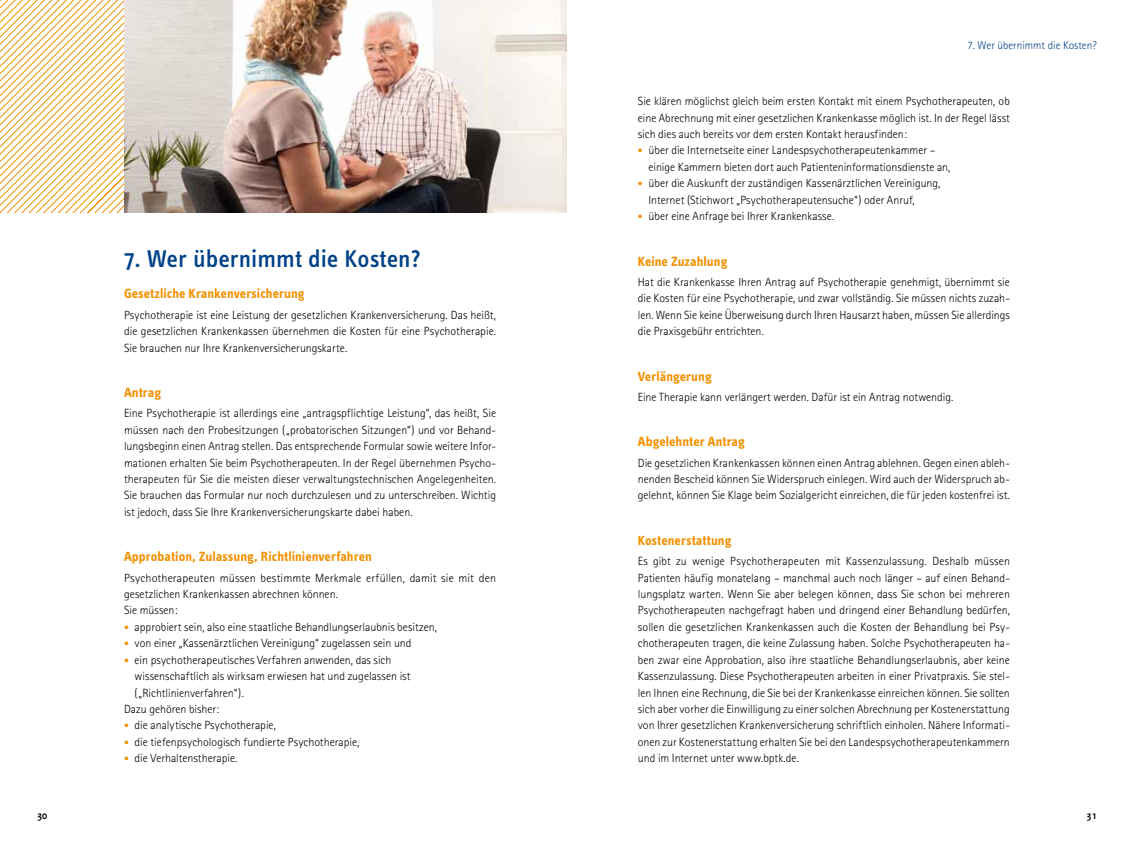
<style>
.page{position:relative;width:1134px;height:851px;background:#fff}
.page>*{position:absolute;margin:0;border:0;box-sizing:border-box;transform-origin:0 0}
.t1{font:500 25px "Info Text";color:#004288}
.t2{font:13.75px "Info Text Bold Tf";letter-spacing:.005em;color:#f39100}
.t3{font:300 11.88px/16.4px "Rotis Sans Serif";color:#000;text-align:justify}
.t4{font:300 11.25px "Rotis Sans Serif";color:#004288}
.t5{font:700 11.25px "Delicious";color:#000}
.s1{font-size:10px;color:#f39100}
</style>
<div class="page">
<img style="left:124px;top:0;width:443px;height:213px">
<svg style="left:0;top:0;width:123px;height:213px"></svg>
<h1 class="t1" style="left:124px;top:244px;width:298px">7. Wer übernimmt die Kosten?</h1>
<p class="t2" style="left:124px;top:286px;width:182px">Gesetzliche Krankenversicherung</p>
<p class="t3" style="left:124px;top:306px;width:374px">Psychotherapie ist eine Leistung der gesetzlichen Krankenversicherung. Das heißt, die gesetzlichen Krankenkassen übernehmen die Kosten für eine Psychotherapie.<br>Sie brauchen nur Ihre Krankenversicherungskarte.</p>
<p class="t2" style="left:124px;top:384px;width:39px">Antrag</p>
<p class="t3" style="left:124px;top:405px;width:374px">Eine Psychotherapie ist allerdings eine „antragspflichtige Leistung“, das heißt, Sie müssen nach den Probesitzungen („probatorischen Sitzungen“) und vor Behand&shy;lungsbeginn einen Antrag stellen. Das entsprechende Formular sowie weitere Infor&shy;mationen erhalten Sie beim Psychotherapeuten. In der Regel übernehmen Psycho&shy;therapeuten für Sie die meisten dieser verwaltungstechnischen Angelegenheiten.<br>Sie brauchen das Formular nur noch durchzulesen und zu unterschreiben. Wichtig ist jedoch, dass Sie Ihre Krankenversicherungskarte dabei haben.</p>
<p class="t2" style="left:124px;top:549px;width:249px">Approbation, Zulassung, Richtlinienverfahren</p>
<p class="t3" style="left:124px;top:569px;width:374px;text-align:left">Psychotherapeuten müssen bestimmte Merkmale erfüllen, damit sie mit den gesetzlichen Krankenkassen abrechnen können.<br>Sie müssen:</p>
<p class="t3" style="left:124px;top:618px;width:315px"><span class="s1">•</span> approbiert sein, also eine staatliche Behandlungserlaubnis besitzen,</p>
<p class="t3" style="left:124px;top:635px;width:289px"><span class="s1">•</span> von einer „Kassenärztlichen Vereinigung“ zugelassen sein und</p>
<p class="t3" style="left:124px;top:651px;width:269px"><span class="s1">•</span> ein psychotherapeutisches Verfahren anwenden, das sich</p>
<p class="t3" style="left:135px;top:667px;width:277px">wissenschaftlich als wirksam erwiesen hat und zugelassen ist</p>
<p class="t3" style="left:135px;top:684px;width:111px">(„Richtlinienverfahren“).</p>
<p class="t3" style="left:124px;top:700px;width:96px">Dazu gehören bisher:</p>
<p class="t3" style="left:124px;top:717px;width:153px"><span class="s1">•</span> die analytische Psychotherapie,</p>
<p class="t3" style="left:124px;top:733px;width:237px"><span class="s1">•</span> die tiefenpsychologisch fundierte Psychotherapie,</p>
<p class="t3" style="left:124px;top:750px;width:115px"><span class="s1">•</span> die Verhaltenstherapie.</p>
<p class="t4" style="left:967px;top:39px;width:131px">7. Wer übernimmt die Kosten?</p>
<p class="t3" style="left:638px;top:93px;width:374px">Sie klären möglichst gleich beim ersten Kontakt mit einem Psychotherapeuten, ob eine Abrechnung mit einer gesetzlichen Krankenkasse möglich ist. In der Regel lässt sich dies auch bereits vor dem ersten Kontakt herausfinden:</p>
<p class="t3" style="left:648px;top:142px;width:303px;text-indent:-11px"><span class="s1">•</span> über die Internetseite einer Landespsychotherapeutenkammer – einige Kammern bieten dort auch Patienteninformationsdienste an,</p>
<p class="t3" style="left:648px;top:175px;width:293px;text-indent:-11px"><span class="s1">•</span> über die Auskunft der zuständigen Kassenärztlichen Vereinigung,<br>Internet (Stichwort „Psychotherapeutensuche“) oder Anruf,</p>
<p class="t3" style="left:638px;top:208px;width:198px"><span class="s1">•</span> über eine Anfrage bei Ihrer Krankenkasse.</p>
<p class="t2" style="left:638px;top:253px;width:91px">Keine Zuzahlung</p>
<p class="t3" style="left:638px;top:273px;width:374px">Hat die Krankenkasse Ihren Antrag auf Psychotherapie genehmigt, übernimmt sie die Kosten für eine Psychotherapie, und zwar vollständig. Sie müssen nichts zuzah&shy;len. Wenn Sie keine Überweisung durch Ihren Hausarzt haben, müssen Sie allerdings die Praxisgebühr entrichten.</p>
<p class="t2" style="left:638px;top:368px;width:75px">Verlängerung</p>
<p class="t3" style="left:638px;top:388px;width:317px">Eine Therapie kann verlängert werden. Dafür ist ein Antrag notwendig.</p>
<p class="t2" style="left:638px;top:434px;width:109px">Abgelehnter Antrag</p>
<p class="t3" style="left:638px;top:454px;width:374px">Die gesetzlichen Krankenkassen können einen Antrag ablehnen. Gegen einen ableh&shy;nenden Bescheid können Sie Widerspruch einlegen. Wird auch der Widerspruch ab&shy;gelehnt, können Sie Klage beim Sozialgericht einreichen, die für jeden kostenfrei ist.</p>
<p class="t2" style="left:638px;top:532px;width:95px">Kostenerstattung</p>
<p class="t3" style="left:638px;top:553px;width:374px">Es gibt zu wenige Psychotherapeuten mit Kassenzulassung. Deshalb müssen Patienten häufig monatelang – manchmal auch noch länger – auf einen Behand&shy;lungsplatz warten. Wenn Sie aber belegen können, dass Sie schon bei mehreren Psychotherapeuten nachgefragt haben und dringend einer Behandlung bedürfen, sollen die gesetzlichen Krankenkassen auch die Kosten der Behandlung bei Psy&shy;chotherapeuten tragen, die keine Zulassung haben. Solche Psychotherapeuten ha&shy;ben zwar eine Approbation, also ihre staatliche Behandlungserlaubnis, aber keine Kassenzulassung. Diese Psychotherapeuten arbeiten in einer Privatpraxis. Sie stel&shy;len Ihnen eine Rechnung, die Sie bei der Krankenkasse einreichen können. Sie sollten sich aber vorher die Einwilligung zu einer solchen Abrechnung per Kostenerstattung von Ihrer gesetzlichen Krankenversicherung schriftlich einholen. Nähere Informati&shy;onen zur Kostenerstattung erhalten Sie bei den Landespsychotherapeutenkammern und im Internet unter www.bptk.de.</p>
<p class="t5" style="left:37px;top:808px;width:12px">30</p>
<p class="t5" style="left:1087px;top:808px;width:12px">31</p>
</div>
